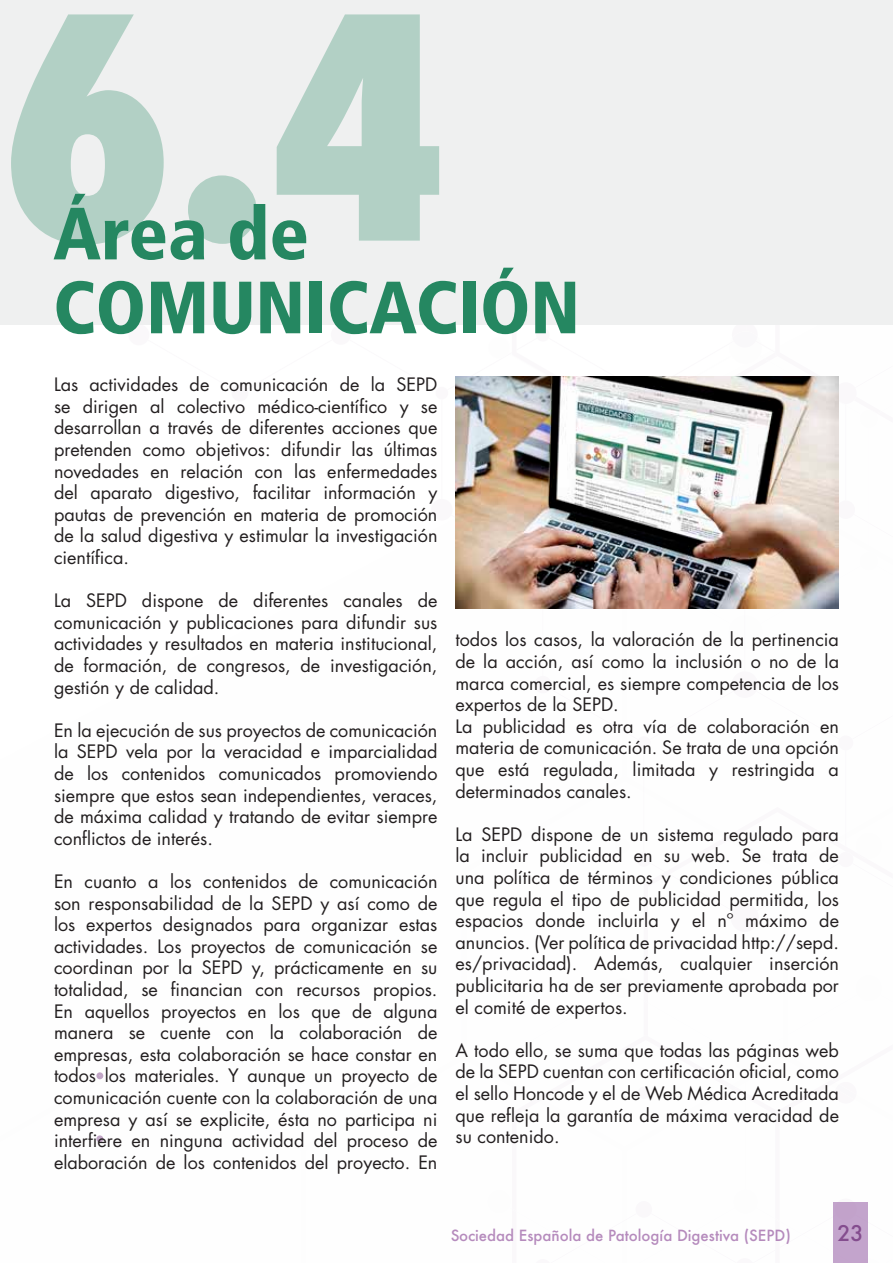
<style>
.page{position:relative;width:893px;height:1263px;background:#fff}
.page>*{position:absolute;margin:0;border:0;box-sizing:border-box;transform-origin:0 0}
.t1{font:800 condensed 300px "Futura";color:#258761}
.t2{font:900 condensed 73.8px/73.8px "Frutiger LT Std";color:#258761}
.t3{font:500 21px "Futura";color:#844d8e}
.t4{font:18px/21.6px "Futura Std";color:#231f20;text-align:justify}
.t5{font:500 15px "Futura";color:#91519c}
</style>
<div class="page">
<div style="left:0;top:0;width:893px;height:325px;background:#eff0f0"></div>
<img style="left:455px;top:376px;width:384px;height:233px">
<h1 class="t1" style="left:-3px;top:-75px;width:453px">6.4</h1>
<h2 class="t2" style="left:53px;top:197px;width:528px">Área de<br>COMUNICACIÓN</h2>
<p class="t4" style="left:54px;top:374px;width:385px">Las actividades de comunicación de la SEPD se dirigen al colectivo médico-científico y se desarrollan a través de diferentes acciones que pretenden como objetivos: difundir las últimas novedades en relación con las enfermedades del aparato digestivo, facilitar información y pautas de prevención en materia de promoción de la salud digestiva y estimular la investigación científica.</p>
<p class="t4" style="left:54px;top:590px;width:385px">La SEPD dispone de diferentes canales de comunicación y publicaciones para difundir sus actividades y resultados en materia institucional, de formación, de congresos, de investigación, gestión y de calidad.</p>
<p class="t4" style="left:54px;top:720px;width:385px">En la ejecución de sus proyectos de comunicación la SEPD vela por la veracidad e imparcialidad de los contenidos comunicados promoviendo siempre que estos sean independientes, veraces, de máxima calidad y tratando de evitar siempre conflictos de interés.</p>
<p class="t4" style="left:54px;top:871px;width:385px">En cuanto a los contenidos de comunicación son responsabilidad de la SEPD y así como de los expertos designados para organizar estas actividades. Los proyectos de comunicación se coordinan por la SEPD y, prácticamente en su totalidad, se financian con recursos propios.<br>En aquellos proyectos en los que de alguna manera se cuente con la colaboración de empresas, esta colaboración se hace constar en todos los materiales. Y aunque un proyecto de comunicación cuente con la colaboración de una empresa y así se explicite, ésta no participa ni interfiere en ninguna actividad del proceso de elaboración de los contenidos del proyecto. En</p>
<p class="t4" style="left:455px;top:629px;width:385px;text-align:left">todos los casos, la valoración de la pertinencia de la acción, así como la inclusión o no de la marca comercial, es siempre competencia de los expertos de la SEPD.<br>La publicidad es otra vía de colaboración en materia de comunicación. Se trata de una opción que está regulada, limitada y restringida a determinados canales.</p>
<p class="t4" style="left:455px;top:823px;width:385px">La SEPD dispone de un sistema regulado para la incluir publicidad en su web. Se trata de una política de términos y condiciones pública que regula el tipo de publicidad permitida, los espacios donde incluirla y el nº máximo de anuncios. (Ver política de privacidad http://sepd. es/privacidad). Además, cualquier inserción publicitaria ha de ser previamente aprobada por el comité de expertos.</p>
<p class="t4" style="left:455px;top:1039px;width:385px">A todo ello, se suma que todas las páginas web de la SEPD cuentan con certificación oficial, como el sello Honcode y el de Web Médica Acreditada que refleja la garantía de máxima veracidad de su contenido.</p>
<p class="t5" style="left:450px;top:1225px;width:342px">Sociedad Española de Patología Digestiva (SEPD)</p>
<p class="t3" style="left:837px;top:1219px;width:27px">23</p>
</div>
